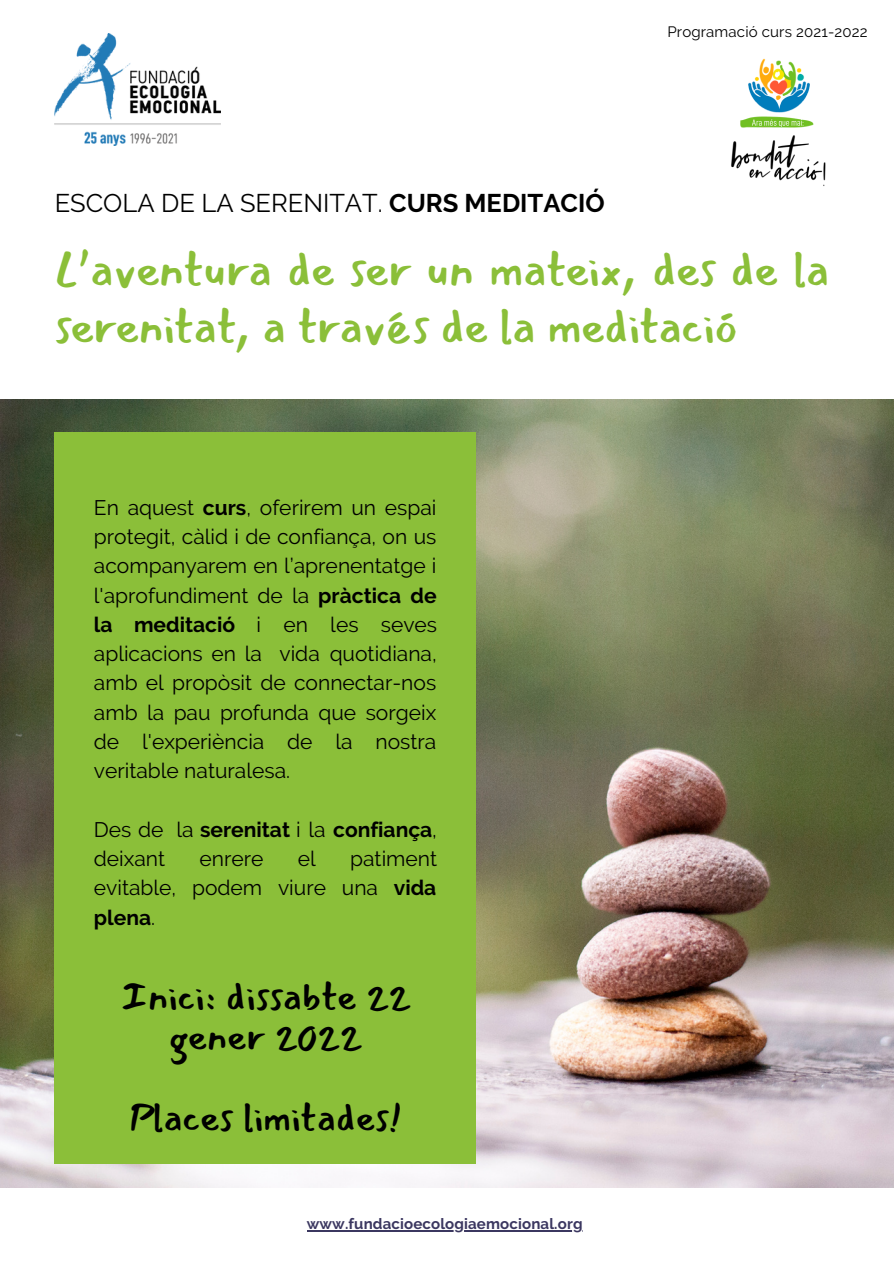
<style>
.page{position:relative;width:894px;height:1264px;background:#fff}
.page>*{position:absolute;margin:0;border:0;box-sizing:border-box;transform-origin:0 0}
.t1{font:48px/57.4px "Mansalva";color:#8bbf39}
.t2{font:39px/40.5px "Mansalva";letter-spacing:.01em;color:#000;text-align:center}
.t3{font:25.5px "Raleway";color:#000}
.t4{font:21px/29.2px "Raleway";color:#000;text-align:justify}
.t5{font:700 15px "Raleway";letter-spacing:.01em;color:#3b3760}
.t6{font:15px "Raleway";letter-spacing:.01em;color:#000}
.s1{font-weight:700}
</style>
<div class="page">
<img style="left:0;top:399px;width:893px;height:788px">
<div style="left:55px;top:432px;width:421px;height:731px;background:#8bbf39"></div>
<img style="left:731px;top:58px;width:95px;height:128px">
<img style="left:55px;top:33px;width:165px;height:113px">
<hr style="left:306px;top:1230px;width:276px;height:1px;background:#3b3760">
<p class="t6" style="left:667px;top:23px;width:202px">Programació curs 2021-2022</p>
<p class="t3" style="left:55px;top:188px;width:551px">ESCOLA DE LA SERENITAT. <span class="s1">CURS MEDITACIÓ</span></p>
<p class="t1" style="left:55px;top:240px;width:775px">L’aventura de ser un mateix, des de la serenitat, a través de la meditació</p>
<p class="t4" style="left:94px;top:492px;width:345px">En aquest <span class="s1">curs</span>, oferirem un espai protegit, càlid i de confiança, on us acompanyarem en l’aprenentatge i l'aprofundiment de la <span class="s1">pràctica de la meditació</span> i en les seves aplicacions en la vida quotidiana, amb el propòsit de connectar-nos amb la pau profunda que sorgeix de l'experiència de la nostra veritable naturalesa.</p>
<p class="t4" style="left:94px;top:814px;width:344px">Des de la <span class="s1">serenitat</span> i la <span class="s1">confiança</span>, deixant</p>
<p class="t4" style="left:94px;top:844px;width:345px;text-indent:256px">patiment evitable, podem viure una <span class="s1">vida plena</span>.</p>
<p class="t4" style="left:199px;top:844px;width:65px">enrere</p>
<p class="t4" style="left:298px;top:844px;width:20px">el</p>
<p class="t2" style="left:121px;top:975px;width:291px">Inici: dissabte 22 gener 2022</p>
<p class="t2" style="left:129px;top:1097px;width:274px">Places limitades!</p>
<p class="t5" style="left:306px;top:1214px;width:277px">www.fundacioecologiaemocional.org</p>
</div>
